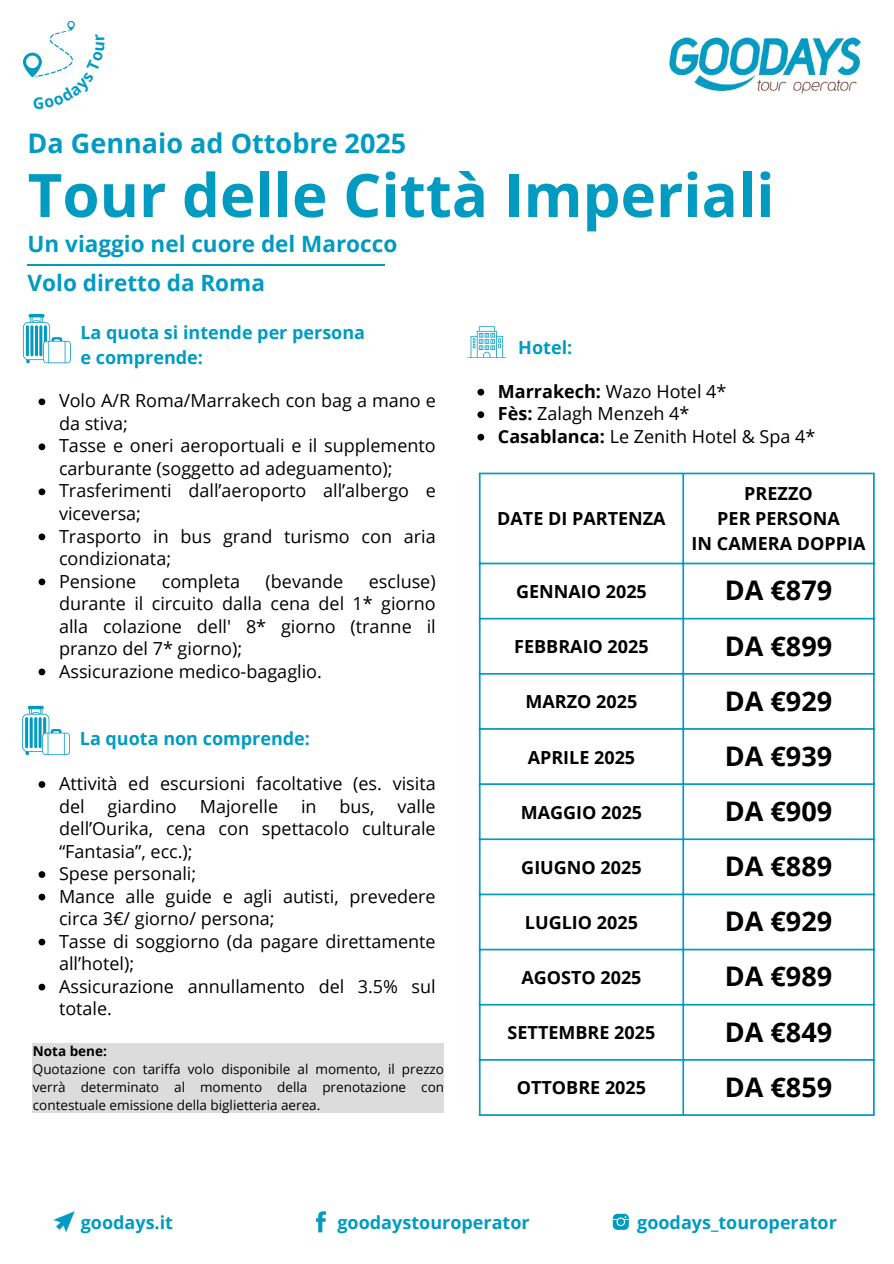
<style>
.page{position:relative;width:894px;height:1264px;background:#fff}
.page>*{position:absolute;margin:0;border:0;box-sizing:border-box;transform-origin:0 0}
.t1{font:700 60px "Open Sans";color:#019bc2}
.t2{font:700 27px "Open Sans";color:#000}
.t3{font:700 27px "Open Sans";color:#019bc2}
.t4{font:700 22.5px "Open Sans";color:#019bc2}
.t5{font:18px/22.5px "Open Sans";color:#000}
.t6{font:700 18px/24.8px "Open Sans";color:#000;text-align:center}
.t7{font:700 18px/24.8px "Open Sans";color:#019bc2}
.t8{font:13.5px/18px "Open Sans";color:#000;text-align:justify}
.t9{font:700 13.5px "Open Sans";color:#000}
.s1{font-weight:700}
</style>
<div class="page">
<svg style="left:53px;top:1211px;width:22px;height:21px"></svg>
<svg style="left:316px;top:1211px;width:10px;height:21px"></svg>
<svg style="left:612px;top:1213px;width:16px;height:16px"></svg>
<img style="left:669px;top:37px;width:192px;height:57px">
<svg style="left:39px;top:398px;width:6px;height:7px"></svg>
<svg style="left:39px;top:443px;width:6px;height:7px"></svg>
<svg style="left:39px;top:488px;width:6px;height:7px"></svg>
<svg style="left:39px;top:533px;width:6px;height:7px"></svg>
<svg style="left:39px;top:578px;width:6px;height:7px"></svg>
<svg style="left:39px;top:668px;width:6px;height:7px"></svg>
<svg style="left:39px;top:781px;width:6px;height:6px"></svg>
<svg style="left:39px;top:871px;width:6px;height:6px"></svg>
<svg style="left:39px;top:893px;width:6px;height:7px"></svg>
<svg style="left:39px;top:938px;width:6px;height:7px"></svg>
<svg style="left:39px;top:983px;width:6px;height:7px"></svg>
<svg style="left:22px;top:705px;width:47px;height:50px"></svg>
<hr style="left:34px;top:717px;width:3px;height:31px;background:#019bc2">
<hr style="left:30px;top:717px;width:3px;height:31px;background:#019bc2">
<hr style="left:25px;top:717px;width:3px;height:31px;background:#019bc2">
<hr style="left:39px;top:717px;width:3px;height:31px;background:#019bc2">
<svg style="left:23px;top:314px;width:47px;height:49px"></svg>
<hr style="left:35px;top:325px;width:3px;height:31px;background:#019bc2">
<hr style="left:30px;top:325px;width:3px;height:31px;background:#019bc2">
<hr style="left:26px;top:325px;width:3px;height:31px;background:#019bc2">
<hr style="left:39px;top:325px;width:3px;height:31px;background:#019bc2">
<svg style="left:467px;top:326px;width:39px;height:32px"></svg>
<div style="left:33px;top:1043px;width:411px;height:70px;background:#d9d9d9"></div>
<hr style="left:478px;top:474px;width:2px;height:640px;background:#019bc2">
<hr style="left:682px;top:474px;width:2px;height:640px;background:#019bc2">
<hr style="left:872px;top:474px;width:2px;height:640px;background:#019bc2">
<hr style="left:478px;top:472px;width:396px;height:2px;background:#019bc2">
<hr style="left:478px;top:562px;width:396px;height:2px;background:#019bc2">
<hr style="left:478px;top:618px;width:396px;height:1px;background:#019bc2">
<hr style="left:478px;top:673px;width:396px;height:1px;background:#019bc2">
<hr style="left:478px;top:728px;width:396px;height:1px;background:#019bc2">
<hr style="left:478px;top:783px;width:396px;height:2px;background:#019bc2">
<hr style="left:478px;top:838px;width:396px;height:2px;background:#019bc2">
<hr style="left:478px;top:893px;width:396px;height:2px;background:#019bc2">
<hr style="left:478px;top:948px;width:396px;height:2px;background:#019bc2">
<hr style="left:478px;top:1003px;width:396px;height:2px;background:#019bc2">
<hr style="left:478px;top:1059px;width:396px;height:1px;background:#019bc2">
<hr style="left:478px;top:1114px;width:396px;height:1px;background:#019bc2">
<svg style="left:477px;top:389px;width:7px;height:6px"></svg>
<svg style="left:477px;top:411px;width:7px;height:7px"></svg>
<svg style="left:477px;top:434px;width:7px;height:6px"></svg>
<hr style="left:28px;top:264px;width:356px;height:1px;background:#019bc2">
<svg style="left:23px;top:21px;width:52px;height:57px"></svg>
<h2 class="t3" style="left:28px;top:124px;width:380px">Da Gennaio ad Ottobre 2025</h2>
<h1 class="t1" style="left:28px;top:153px;width:748px">Tour delle Città Imperiali</h1>
<p class="t4" style="left:28px;top:227px;width:371px">Un viaggio nel cuore del Marocco</p>
<p class="t4" style="left:28px;top:267px;width:239px">Volo diretto da Roma</p>
<p class="t7" style="left:80px;top:320px;width:286px">La quota si intende per persona e comprende:</p>
<p class="t5" style="left:59px;top:389px;width:378px">Volo A/R Roma/Marrakech con bag a mano e da stiva;<br>Tasse e oneri aeroportuali e il supplemento carburante (soggetto ad adeguamento);<br>Trasferimenti dall’aeroporto all’albergo e viceversa;<br>Trasporto in bus grand turismo con aria condizionata;<br>Pensione</p>
<p class="t5" style="left:59px;top:569px;width:378px;text-indent:310px">escluse) durante il circuito dalla cena del 1* giorno alla colazione dell' 8* giorno (tranne il pranzo del 7* giorno);<br>Assicurazione medico-bagaglio.</p>
<p class="t5" style="left:162px;top:569px;width:80px">completa</p>
<p class="t5" style="left:265px;top:569px;width:79px">(bevande</p>
<p class="t7" style="left:80px;top:725px;width:232px">La quota non comprende:</p>
<p class="t5" style="left:59px;top:772px;width:378px">Attività ed escursioni facoltative (es. visita del</p>
<p class="t5" style="left:59px;top:794px;width:378px;text-indent:338px">valle dell’Ourika, cena con spettacolo culturale “Fantasia”, ecc.);<br>Spese personali;<br>Mance alle guide e agli autisti, prevedere circa 3€/ giorno/ persona;<br>Tasse di soggiorno (da pagare direttamente all’hotel);<br>Assicurazione annullamento del 3.5% sul totale.</p>
<p class="t5" style="left:108px;top:794px;width:71px">giardino</p>
<p class="t5" style="left:200px;top:794px;width:80px">Majorelle</p>
<p class="t5" style="left:301px;top:794px;width:17px">in</p>
<p class="t5" style="left:339px;top:794px;width:37px">bus,</p>
<p class="t9" style="left:33px;top:1041px;width:76px">Nota bene:</p>
<p class="t8" style="left:33px;top:1059px;width:412px">Quotazione con tariffa volo disponibile al momento, il prezzo verrà determinato al momento della prenotazione con contestuale emissione della biglietteria aerea.</p>
<p class="t7" style="left:518px;top:335px;width:55px">Hotel:</p>
<p class="t5" style="left:498px;top:379px;width:319px"><span class="s1">Marrakech:</span> Wazo Hotel 4*<br><span class="s1">Fès:</span> Zalagh Menzeh 4*<br><span class="s1">Casablanca:</span> Le Zenith Hotel &amp; Spa 4*</p>
<p class="t6" style="left:497px;top:505px;width:170px">DATE DI PARTENZA</p>
<p class="t6" style="left:691px;top:481px;width:175px">PREZZO<br>PER PERSONA<br>IN CAMERA DOPPIA</p>
<p class="t6" style="left:516px;top:578px;width:132px">GENNAIO 2025</p>
<h2 class="t2" style="left:724px;top:571px;width:109px">DA €879</h2>
<p class="t6" style="left:514px;top:634px;width:136px">FEBBRAIO 2025</p>
<h2 class="t2" style="left:724px;top:626px;width:109px">DA €899</h2>
<p class="t6" style="left:525px;top:689px;width:113px">MARZO 2025</p>
<h2 class="t2" style="left:724px;top:681px;width:109px">DA €929</h2>
<p class="t6" style="left:527px;top:744px;width:109px">APRILE 2025</p>
<h2 class="t2" style="left:724px;top:737px;width:109px">DA €939</h2>
<p class="t6" style="left:520px;top:799px;width:123px">MAGGIO 2025</p>
<h2 class="t2" style="left:724px;top:792px;width:109px">DA €909</h2>
<p class="t6" style="left:521px;top:854px;width:122px">GIUGNO 2025</p>
<h2 class="t2" style="left:724px;top:847px;width:109px">DA €889</h2>
<p class="t6" style="left:525px;top:909px;width:114px">LUGLIO 2025</p>
<h2 class="t2" style="left:724px;top:902px;width:109px">DA €929</h2>
<p class="t6" style="left:521px;top:964px;width:122px">AGOSTO 2025</p>
<h2 class="t2" style="left:724px;top:957px;width:109px">DA €989</h2>
<p class="t6" style="left:507px;top:1019px;width:149px">SETTEMBRE 2025</p>
<h2 class="t2" style="left:724px;top:1012px;width:109px">DA €849</h2>
<p class="t6" style="left:516px;top:1075px;width:131px">OTTOBRE 2025</p>
<h2 class="t2" style="left:724px;top:1067px;width:109px">DA €859</h2>
<p class="t7" style="left:81px;top:1209px;width:94px">goodays.it</p>
<p class="t7" style="left:337px;top:1209px;width:194px">goodaystouroperator</p>
<p class="t7" style="left:637px;top:1209px;width:201px">goodays_touroperator</p>
</div>
